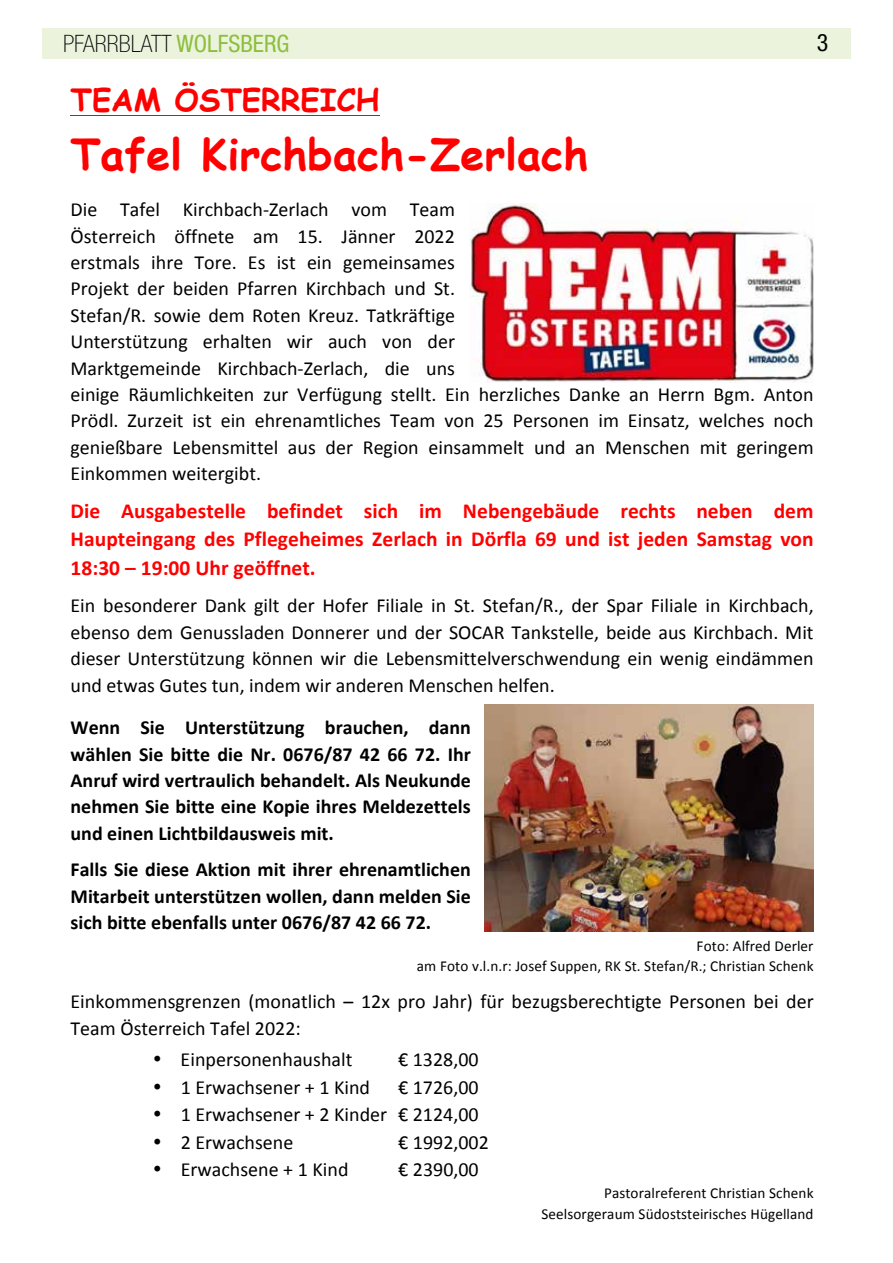
<style>
.page{position:relative;width:893px;height:1263px;background:#fff}
.page>*{position:absolute;margin:0;border:0;box-sizing:border-box;transform-origin:0 0}
.t1{font:700 42.9px "Comic Sans MS";letter-spacing:.005em;color:#f00}
.t2{font:700 30.75px "Comic Sans MS";letter-spacing:.005em;color:#f00}
.t3{font:100 condensed 24px "Helvetica Neue";color:#000}
.t4{font:condensed 24px "Helvetica Neue";color:#000}
.t5{font:700 21.45px/28.5px "Calibri";letter-spacing:.005em;color:#f00;text-align:justify}
.t6{font:19.95px/26.4px "Calibri";color:#000}
.t7{font:700 19.95px/26.4px "Calibri";color:#000;text-align:justify}
.t8{font:15.15px/20px "Calibri";letter-spacing:.01em;color:#000;text-align:right}
.s1{font-weight:400;color:#8cbf3c}
</style>
<div class="page">
<div style="left:43px;top:28px;width:808px;height:30px;background:#ebf3dd"></div>
<hr style="left:71px;top:116px;width:309px;height:1px;background:#f00">
<img style="left:469px;top:204px;width:345px;height:178px">
<img style="left:485px;top:704px;width:329px;height:227px">
<p class="t3" style="left:63px;top:30px;width:228px">PFARRBLATT <span class="s1">WOLFSBERG</span></p>
<p class="t4" style="left:817px;top:29px;width:13px">3</p>
<h2 class="t2" style="left:71px;top:77px;width:310px">TEAM ÖSTERREICH</h2>
<h1 class="t1" style="left:71px;top:123px;width:519px">Tafel Kirchbach-Zerlach</h1>
<p class="t6" style="left:71px;top:196px;width:745px">Die Tafel Kirchbach-Zerlach vom Team<br>Österreich öffnete am 15. Jänner 2022<br>erstmals ihre Tore. Es ist ein gemeinsames<br>Projekt der beiden Pfarren Kirchbach und St.<br>Stefan/R. sowie dem Roten Kreuz. Tatkräftige<br>Unterstützung erhalten wir auch von der<br>Marktgemeinde Kirchbach-Zerlach, die uns<br>einige Räumlichkeiten zur Verfügung stellt. Ein herzliches Danke an Herrn Bgm. Anton Prödl. Zurzeit ist ein ehrenamtliches Team von 25 Personen im Einsatz, welches noch genießbare Lebensmittel aus der Region einsammelt und an Menschen mit geringem Einkommen weitergibt.</p>
<p class="t5" style="left:71px;top:496px;width:745px">Die Ausgabestelle befindet sich im Nebengebäude rechts neben dem Haupteingang des Pflegeheimes Zerlach in Dörfla 69 und ist jeden Samstag von 18:30 – 19:00 Uhr geöffnet.</p>
<p class="t6" style="left:71px;top:592px;width:745px;text-align:justify">Ein besonderer Dank gilt der Hofer Filiale in St. Stefan/R., der Spar Filiale in Kirchbach, ebenso dem Genussladen Donnerer und der SOCAR Tankstelle, beide aus Kirchbach. Mit dieser Unterstützung können wir die Lebensmittelverschwendung ein wenig eindämmen und etwas Gutes tun, indem wir anderen Menschen helfen.</p>
<p class="t7" style="left:70px;top:714px;width:402px">Wenn Sie Unterstützung brauchen, dann wählen Sie bitte die Nr. 0676/87 42 66 72. Ihr Anruf wird vertraulich behandelt. Als Neukunde nehmen Sie bitte eine Kopie ihres Meldezettels und einen Lichtbildausweis mit.</p>
<p class="t7" style="left:70px;top:856px;width:402px">Falls Sie diese Aktion mit ihrer ehrenamtlichen Mitarbeit unterstützen wollen, dann melden Sie sich bitte ebenfalls unter 0676/87 42 66 72.</p>
<p class="t8" style="left:417px;top:936px;width:398px">Foto: Alfred Derler<br>am Foto v.l.n.r: Josef Suppen, RK St. Stefan/R.; Christian Schenk</p>
<p class="t6" style="left:71px;top:988px;width:745px">Einkommensgrenzen (monatlich – 12x pro Jahr) für bezugsberechtigte Personen bei der<br>Team Österreich Tafel 2022:</p>
<p class="t6" style="left:153px;top:1047px;width:201px">• Einpersonenhaushalt</p>
<p class="t6" style="left:398px;top:1047px;width:82px">€ 1328,00</p>
<p class="t6" style="left:153px;top:1074px;width:219px">• 1 Erwachsener + 1 Kind</p>
<p class="t6" style="left:398px;top:1074px;width:82px">€ 1726,00</p>
<p class="t6" style="left:153px;top:1101px;width:327px">• 1 Erwachsener + 2 Kinder € 2124,00</p>
<p class="t6" style="left:153px;top:1129px;width:142px">• 2 Erwachsene</p>
<p class="t6" style="left:398px;top:1129px;width:92px">€ 1992,002</p>
<p class="t6" style="left:153px;top:1156px;width:197px">• Erwachsene + 1 Kind</p>
<p class="t6" style="left:398px;top:1156px;width:82px">€ 2390,00</p>
<p class="t8" style="left:541px;top:1183px;width:274px;line-height:20.4px">Pastoralreferent Christian Schenk<br>Seelsorgeraum Südoststeirisches Hügelland</p>
</div>
